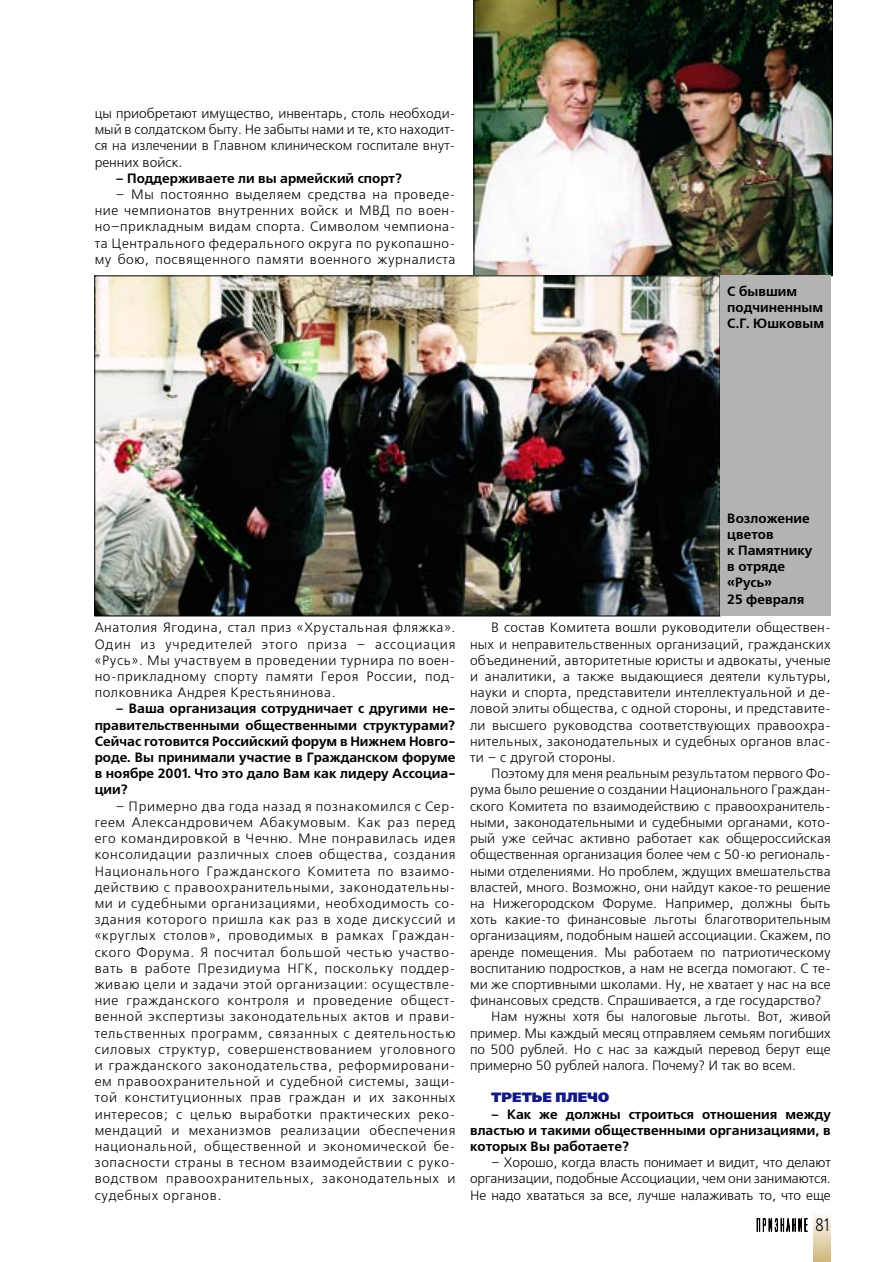
<style>
.page{position:relative;width:893px;height:1262px;background:#fff}
.page>*{position:absolute;margin:0;border:0;box-sizing:border-box;transform-origin:0 0}
.t1{font:18px "Free Set C";color:#000;scale:.8 1}
.t2{font:13.5px/16.2px "Free Set C";letter-spacing:.005em;color:#000;text-align:justify}
.t3{font:700 13.5px/16.2px "Free Set C";color:#000;text-align:justify}
.t4{font:13.5px "Free Set Black C";color:#111987}
</style>
<div class="page">
<svg style="left:813px;top:1215px;width:17px;height:47px"></svg>
<svg style="left:757px;top:1218px;width:50px;height:13px"></svg>
<img style="left:474px;top:0;width:358px;height:276px">
<img style="left:97px;top:278px;width:621px;height:336px">
<div style="left:720px;top:276px;width:110px;height:340px;background:#b3b3b3"></div>
<p class="t2" style="left:95px;top:106px;width:362px">цы приобретают имущество, инвентарь, столь необходи&shy;мый в солдатском быту. Не забыты нами и те, кто находит&shy;ся на излечении в Главном клиническом госпитале внут&shy;ренних войск.</p>
<p class="t3" style="left:116px;top:171px;width:288px">– Поддерживаете ли вы армейский спорт?</p>
<p class="t2" style="left:95px;top:187px;width:362px;text-indent:21px">– Мы постоянно выделяем средства на проведе&shy;ние чемпионатов внутренних войск и МВД по воен&shy;но–прикладным видам спорта. Символом чемпиона&shy;та Центрального федерального округа по рукопашно&shy;му бою, посвященного памяти военного журналиста</p>
<p class="t3" style="left:727px;top:283px;width:98px;text-align:left">С бывшим подчиненным<br>С.Г. Юшковым</p>
<p class="t2" style="left:95px;top:620px;width:362px">Анатолия Ягодина, стал приз «Хрустальная фляжка».<br>Один из учредителей этого приза – ассоциация «Русь». Мы участвуем в проведении турнира по воен&shy;но-прикладному спорту памяти Героя России, под&shy;полковника Андрея Крестьянинова.</p>
<p class="t3" style="left:95px;top:701px;width:362px;text-indent:21px">– Ваша организация сотрудничает с другими не&shy;правительственными общественными структурами?<br>Сейчас готовится Российский форум в Нижнем Новго&shy;роде. Вы принимали участие в Гражданском форуме в ноябре 2001. Что это дало Вам как лидеру Ассоциа&shy;ции?</p>
<p class="t2" style="left:95px;top:798px;width:362px;text-indent:21px">– Примерно два года назад я познакомился с Сер&shy;геем Александровичем Абакумовым. Как раз перед его командировкой в Чечню. Мне понравилась идея консолидации различных слоев общества, создания Национального Гражданского Комитета по взаимо&shy;действию с правоохранительными, законодательны&shy;ми и судебными организациями, необходимость со&shy;здания которого пришла как раз в ходе дискуссий и «круглых столов», проводимых в рамках Граждан&shy;ского Форума. Я посчитал большой честью участво&shy;вать в работе Президиума НГК, поскольку поддер&shy;живаю цели и задачи этой организации: осуществле&shy;ние гражданского контроля и проведение общест&shy;венной экспертизы законодательных актов и прави&shy;тельственных программ, связанных с деятельностью силовых структур, совершенствованием уголовного и гражданского законодательства, реформировани&shy;ем правоохранительной и судебной системы, защи&shy;той конституционных прав граждан и их законных интересов; с целью выработки практических реко&shy;мендаций и механизмов реализации обеспечения национальной, общественной и экономической бе&shy;зопасности страны в тесном взаимодействии с руко&shy;водством правоохранительных, законодательных и судебных органов.</p>
<p class="t3" style="left:727px;top:510px;width:86px;text-align:left">Возложение цветов<br>к Памятнику в отряде «Русь»<br>25 февраля</p>
<p class="t2" style="left:470px;top:620px;width:362px;text-indent:21px">В состав Комитета вошли руководители обществен&shy;ных и неправительственных организаций, гражданских объединений, авторитетные юристы и адвокаты, ученые и аналитики, а также выдающиеся деятели культуры, науки и спорта, представители интеллектуальной и де&shy;ловой элиты общества, с одной стороны, и представите&shy;ли высшего руководства соответствующих правоохра&shy;нительных, законодательных и судебных органов влас&shy;ти – с другой стороны.</p>
<p class="t2" style="left:491px;top:766px;width:341px">Поэтому для меня реальным результатом первого Фо-</p>
<p class="t2" style="left:470px;top:782px;width:362px">рума было решение о создании Национального Граждан-</p>
<p class="t2" style="left:470px;top:798px;width:362px">ского Комитета по взаимодействию с правоохранитель-</p>
<p class="t2" style="left:470px;top:814px;width:362px">ными, законодательными и судебными органами, кото-</p>
<p class="t2" style="left:470px;top:831px;width:362px">рый уже сейчас активно работает как общероссийская</p>
<p class="t2" style="left:470px;top:847px;width:362px">общественная организация более чем с 50-ю региональ-</p>
<p class="t2" style="left:470px;top:863px;width:362px">ными отделениями. Но проблем, ждущих вмешательства</p>
<p class="t2" style="left:470px;top:879px;width:362px">властей, много. Возможно, они найдут какое-то решение</p>
<p class="t2" style="left:470px;top:895px;width:362px">на Нижегородском Форуме. Например, должны быть</p>
<p class="t2" style="left:470px;top:912px;width:362px">хоть какие-то финансовые льготы благотворительным</p>
<p class="t2" style="left:470px;top:928px;width:362px">организациям, подобным нашей ассоциации. Скажем, по</p>
<p class="t2" style="left:470px;top:944px;width:362px">аренде помещения. Мы работаем по патриотическому</p>
<p class="t2" style="left:470px;top:960px;width:362px">воспитанию подростков, а нам не всегда помогают. С те-</p>
<p class="t2" style="left:470px;top:976px;width:362px">ми же спортивными школами. Ну, не хватает у нас на все</p>
<p class="t2" style="left:470px;top:993px;width:352px">финансовых средств. Спрашивается, а где государство?</p>
<p class="t2" style="left:491px;top:1009px;width:341px">Нам нужны хотя бы налоговые льготы. Вот, живой</p>
<p class="t2" style="left:470px;top:1025px;width:362px">пример. Мы каждый месяц отправляем семьям погибших</p>
<p class="t2" style="left:470px;top:1041px;width:362px">по 500 рублей. Но с нас за каждый перевод берут еще</p>
<p class="t2" style="left:470px;top:1057px;width:327px">примерно 50 рублей налога. Почему? И так во всем.</p>
<p class="t4" style="left:491px;top:1091px;width:119px">ТРЕТЬЕ ПЛЕЧО</p>
<p class="t3" style="left:470px;top:1106px;width:362px;text-indent:21px">– Как же должны строиться отношения между властью и такими общественными организациями, в которых Вы работаете?</p>
<p class="t2" style="left:470px;top:1155px;width:362px;text-indent:21px">– Хорошо, когда власть понимает и видит, что делают организации, подобные Ассоциации, чем они занимаются.<br>Не надо хвататься за все, лучше налаживать то, что еще</p>
<h1 class="t1" style="left:815px;top:1217px;width:19px">81</h1>
</div>
